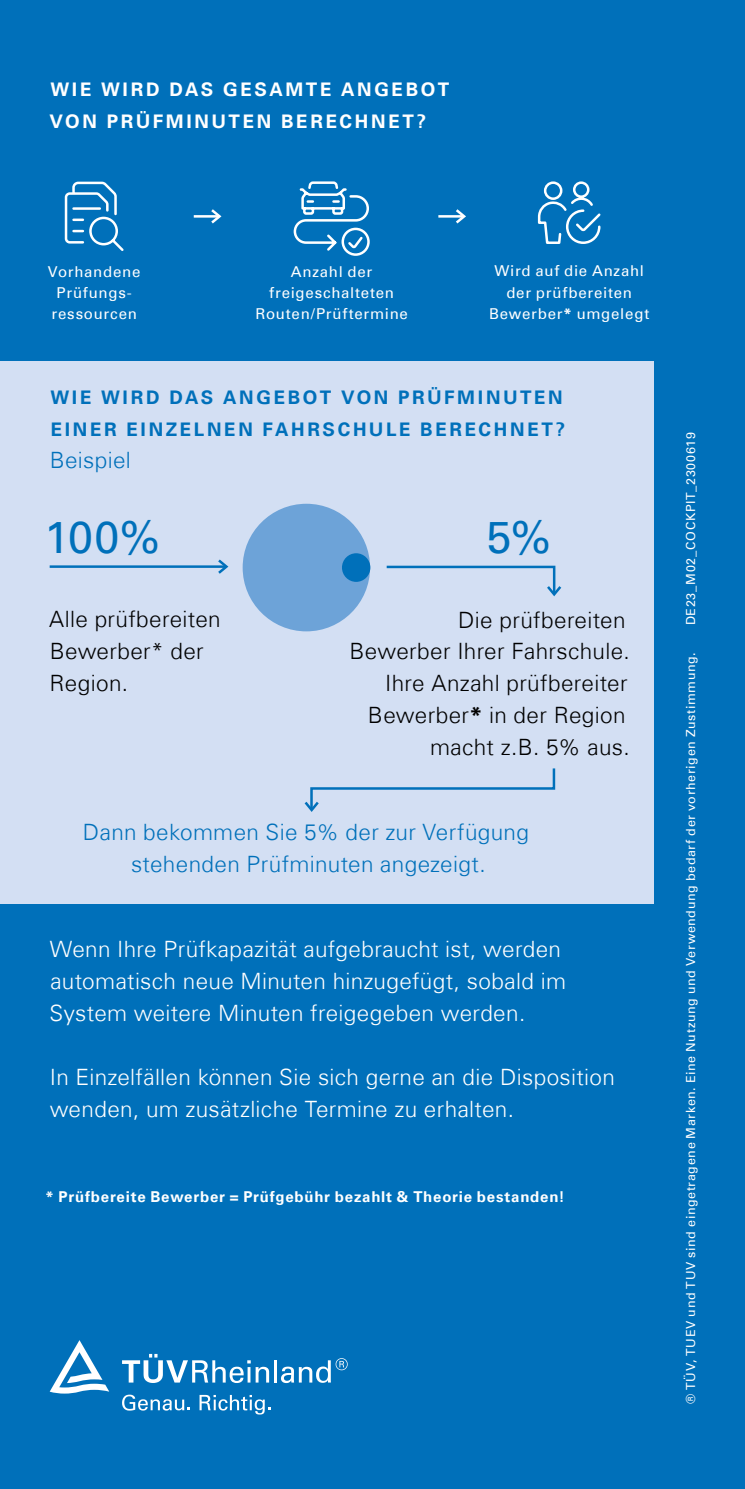
<style>
.page{position:relative;width:745px;height:1489px;background:#fff}
.page>*{position:absolute;margin:0;border:0;box-sizing:border-box;transform-origin:0 0}
.t1{font:45px "Univers Com 55 Roman";color:#0070ba}
.t2{font:300 22.5px/32px "Univers Com 45";letter-spacing:.015em;color:#fff}
.t3{font:300 22.5px/32px "Univers Com 45";letter-spacing:.015em;color:#000;text-align:right}
.t4{font:300 22.5px/32px "Univers Com 45";letter-spacing:.015em;color:#0070ba;text-align:center}
.t5{font:700 18.75px/32px "Univers Com 65";letter-spacing:.145em;color:#0070ba}
.t6{font:700 18.75px/32px "Univers Com 65";letter-spacing:.145em;color:#fff}
.t7{font:15px/21.2px "Univers Com 55 Roman";letter-spacing:.05em;color:#fff;text-align:center}
.t8{font:700 15px "Univers Com 65";letter-spacing:.05em;color:#fff}
.t9{font:12.5px "Univers Com 55 Roman";letter-spacing:.05em;color:#fff}
.s1{font-family:"Univers Com 65";font-weight:700}
</style>
<div class="page">
<div style="left:0;top:0;width:744px;height:1488px;background:#0070ba"></div>
<div style="left:0;top:361px;width:653px;height:543px;background:#d3dff3"></div>
<svg style="left:122px;top:1353px;width:147px;height:29px"></svg>
<hr style="left:274px;top:1360px;width:3px;height:22px;background:#fff">
<svg style="left:281px;top:1358px;width:66px;height:24px"></svg>
<svg style="left:122px;top:1394px;width:68px;height:16px"></svg>
<svg style="left:199px;top:1394px;width:71px;height:20px"></svg>
<svg style="left:50px;top:1340px;width:59px;height:53px"></svg>
<svg style="left:64px;top:181px;width:60px;height:70px"></svg>
<svg style="left:293px;top:181px;width:77px;height:75px"></svg>
<svg style="left:537px;top:181px;width:64px;height:63px"></svg>
<div style="left:242px;top:503px;width:128px;height:128px;background:#6da3d8;border-radius:50%"></div>
<div style="left:342px;top:553px;width:28px;height:29px;background:#0070ba;border-radius:50%"></div>
<svg style="left:218px;top:559px;width:11px;height:15px"></svg>
<hr style="left:194px;top:215px;width:25px;height:3px;background:#fff">
<svg style="left:209px;top:209px;width:13px;height:15px"></svg>
<hr style="left:438px;top:215px;width:25px;height:3px;background:#fff">
<svg style="left:454px;top:209px;width:12px;height:15px"></svg>
<hr style="left:50px;top:565px;width:175px;height:3px;background:#0070ba">
<svg style="left:304px;top:768px;width:252px;height:44px"></svg>
<svg style="left:386px;top:565px;width:176px;height:32px"></svg>
<p class="t6" style="left:50px;top:73px;width:401px">WIE WIRD DAS GESAMTE ANGEBOT<br>VON PRÜFMINUTEN BERECHNET?</p>
<p class="t7" style="left:48px;top:260px;width:94px">Vorhandene<br>Prüfungs&shy;ressourcen</p>
<p class="t7" style="left:255px;top:260px;width:154px">Anzahl der freigeschalteten<br>Routen/Prüftermine</p>
<p class="t7" style="left:488px;top:260px;width:162px">Wird auf die Anzahl der prüfbereiten<br>Bewerber<span class="s1">*</span> umgelegt</p>
<p class="t5" style="left:50px;top:381px;width:516px">WIE WIRD DAS ANGEBOT VON PRÜFMINUTEN<br>EINER EINZELNEN FAHRSCHULE BERECHNET?</p>
<p class="t4" style="left:50px;top:444px;width:83px">Beispiel</p>
<h1 class="t1" style="left:44px;top:510px;width:117px">100%</h1>
<h1 class="t1" style="left:486px;top:510px;width:66px">5%</h1>
<p class="t3" style="left:49px;top:603px;width:173px;text-align:left">Alle prüfbereiten<br>Bewerber* der<br>Region.</p>
<p class="t3" style="left:349px;top:603px;width:281px">Die prüfbereiten<br>Bewerber Ihrer Fahrschule.<br>Ihre Anzahl prüfbereiter<br>Bewerber<span class="s1">*</span> in der Region macht z.B. 5% aus.</p>
<p class="t4" style="left:83px;top:816px;width:447px">Dann bekommen Sie 5% der zur Verfügung stehenden Prüfminuten angezeigt.</p>
<p class="t2" style="left:50px;top:933px;width:517px">Wenn Ihre Prüfkapazität aufgebraucht ist, werden automatisch neue Minuten hinzugefügt, sobald im<br>System weitere Minuten freigegeben werden.</p>
<p class="t2" style="left:50px;top:1060px;width:566px">In Einzelfällen können Sie sich gerne an die Disposition wenden, um zusätzliche Termine zu erhalten.</p>
<p class="t8" style="left:45px;top:1187px;width:520px">* Prüfbereite Bewerber = Prüfgebühr bezahlt &amp; Theorie bestanden!</p>
<p class="t9" style="left:683px;top:625px;width:194px;rotate:-90deg">DE23_M02_COCKPIT_2300619</p>
<p class="t9" style="left:683px;top:1403px;width:753px;rotate:-90deg">® TÜV, TUEV und TUV sind eingetragene Marken. Eine Nutzung und Verwendung bedarf der vorherigen Zustimmung.</p>
</div>
